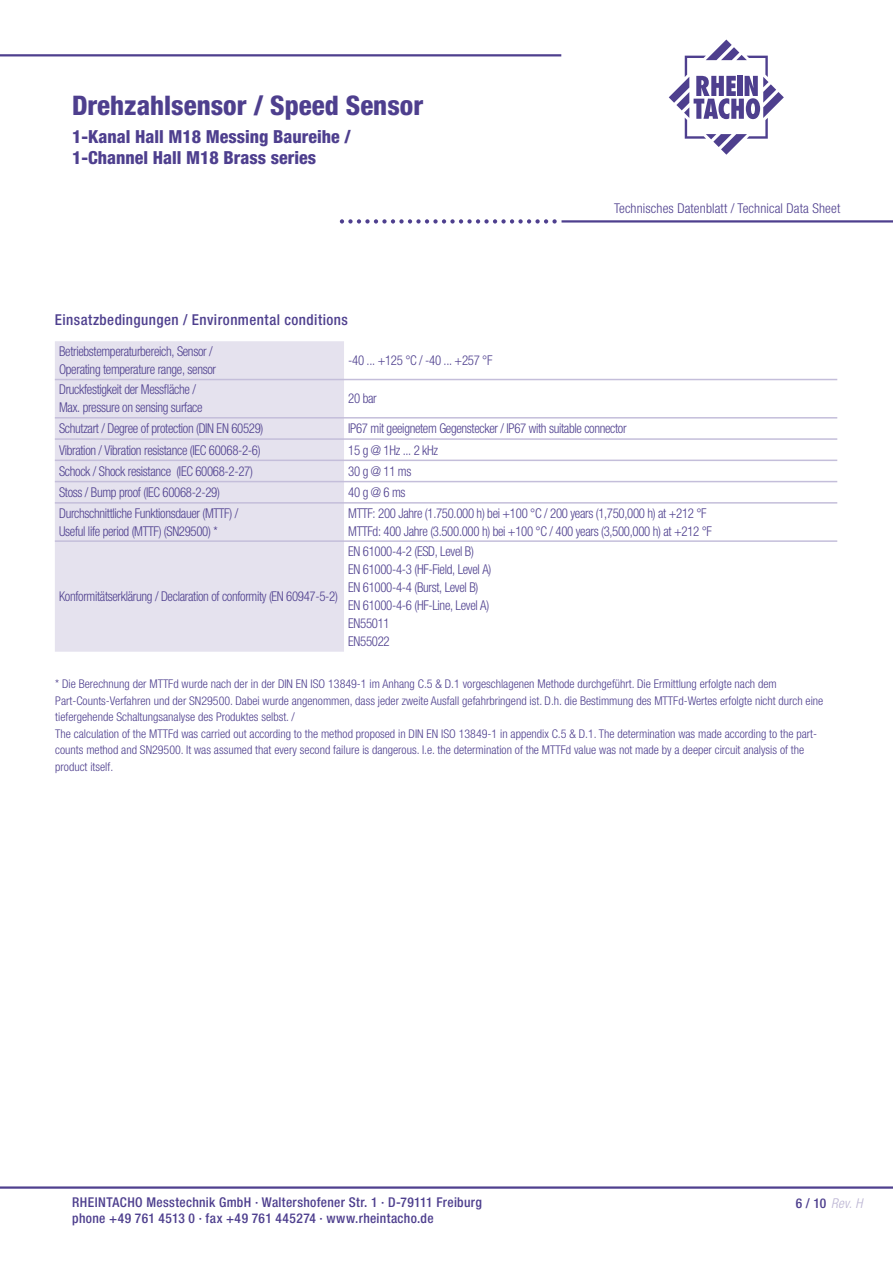
<style>
.page{position:relative;width:893px;height:1263px;background:#fff}
.page>*{position:absolute;margin:0;border:0;box-sizing:border-box;transform-origin:0 0}
.t1{font:800 condensed 27px "Helvetica Neue LT Std";color:#4e3f8e}
.t2{font:800 condensed 18px/21.6px "Helvetica Neue LT Std";color:#4e3f8e}
.t3{font:500 condensed 15px "Helvetica Neue LT Std";letter-spacing:.03em;color:#4e3f8e}
.t4{font:300 condensed 13.5px/18px "Helvetica Neue LT Std";letter-spacing:-.025em;color:#4e3f8e;scale:.95 1}
.t5{font:500 condensed 13.5px/16.5px "Helvetica Neue LT Std";letter-spacing:.025em;color:#4e3f8e}
.t6{font:300 condensed 13.5px "Helvetica Neue LT Std";letter-spacing:.01em;color:#4e3f8e}
.t7{font:italic 300 condensed 13.5px "Helvetica Neue LT Std";color:#bab3d2}
.t8{font:300 condensed 12px/16.5px "Helvetica Neue LT Std";color:#4e3f8e}
.s1{font-weight:500;font-style:normal;color:#4e3f8e}
</style>
<div class="page">
<hr style="left:0;top:1186px;width:893px;height:3px;background:#4e3f8e">
<svg style="left:669px;top:40px;width:115px;height:115px"></svg>
<hr style="left:561px;top:220px;width:332px;height:3px;background:#4e3f8e">
<svg style="left:340px;top:219px;width:217px;height:5px"></svg>
<hr style="left:0;top:54px;width:561px;height:2px;background:#4e3f8e">
<div style="left:55px;top:341px;width:289px;height:311px;background:#e5e2ee"></div>
<svg style="left:344px;top:378px;width:493px;height:105px"></svg>
<hr style="left:344px;top:417px;width:493px;height:2px;background:#c4beda">
<hr style="left:344px;top:438px;width:493px;height:2px;background:#c4beda">
<hr style="left:344px;top:379px;width:493px;height:1px;background:#c4beda">
<hr style="left:55px;top:379px;width:289px;height:1px;background:#c4beda">
<hr style="left:55px;top:417px;width:289px;height:2px;background:#c4beda">
<hr style="left:55px;top:438px;width:289px;height:2px;background:#c4beda">
<hr style="left:55px;top:460px;width:289px;height:1px;background:#c4beda">
<hr style="left:344px;top:460px;width:493px;height:1px;background:#c4beda">
<hr style="left:55px;top:481px;width:289px;height:1px;background:#c4beda">
<hr style="left:344px;top:481px;width:493px;height:1px;background:#c4beda">
<hr style="left:55px;top:502px;width:289px;height:2px;background:#c4beda">
<hr style="left:344px;top:502px;width:493px;height:2px;background:#c4beda">
<hr style="left:55px;top:540px;width:289px;height:2px;background:#c4beda">
<hr style="left:344px;top:540px;width:493px;height:2px;background:#c4beda">
<h1 class="t1" style="left:72px;top:89px;width:353px">Drehzahlsensor / Speed Sensor</h1>
<h2 class="t2" style="left:72px;top:125px;width:280px">1-Kanal Hall M18 Messing Baureihe /<br>1-Channel Hall M18 Brass series</h2>
<p class="t3" style="left:55px;top:311px;width:294px">Einsatzbedingungen / Environmental conditions</p>
<p class="t6" style="left:614px;top:200px;width:228px">Technisches Datenblatt / Technical Data Sheet</p>
<p class="t4" style="left:59px;top:342px;width:167px">Betriebstemperaturbereich, Sensor /<br>Operating temperature range, sensor</p>
<p class="t4" style="left:348px;top:351px;width:153px">-40 ... +125 °C / -40 ... +257 °F</p>
<p class="t4" style="left:59px;top:381px;width:152px">Druckfestigkeit der Messfläche /<br>Max. pressure on sensing surface</p>
<p class="t4" style="left:348px;top:390px;width:32px">20 bar</p>
<p class="t4" style="left:59px;top:419px;width:216px">Schutzart / Degree of protection (DIN EN 60529)</p>
<p class="t4" style="left:348px;top:419px;width:294px">IP67 mit geeignetem Gegenstecker / IP67 with suitable connector</p>
<p class="t4" style="left:59px;top:441px;width:214px">Vibration / Vibration resistance (IEC 60068-2-6)</p>
<p class="t4" style="left:348px;top:441px;width:96px">15 g @ 1Hz ... 2 kHz</p>
<p class="t4" style="left:59px;top:462px;width:205px">Schock / Shock resistance (IEC 60068-2-27)</p>
<p class="t4" style="left:348px;top:462px;width:68px">30 g @ 11 ms</p>
<p class="t4" style="left:59px;top:483px;width:171px">Stoss / Bump proof (IEC 60068-2-29)</p>
<p class="t4" style="left:348px;top:483px;width:62px">40 g @ 6 ms</p>
<p class="t4" style="left:59px;top:504px;width:190px">Durchschnittliche Funktionsdauer (MTTF) /<br>Useful life period (MTTF) (SN29500) *</p>
<p class="t4" style="left:348px;top:504px;width:384px">MTTF: 200 Jahre (1.750.000 h) bei +100 °C / 200 years (1,750,000 h) at +212 °F<br>MTTFd: 400 Jahre (3.500.000 h) bei +100 °C / 400 years (3,500,000 h) at +212 °F</p>
<p class="t4" style="left:59px;top:587px;width:295px">Konformitätserklärung / Declaration of conformity (EN 60947-5-2)</p>
<p class="t4" style="left:348px;top:542px;width:152px">EN 61000-4-2 (ESD, Level B)<br>EN 61000-4-3 (HF-Field, Level A)<br>EN 61000-4-4 (Burst, Level B)<br>EN 61000-4-6 (HF-Line, Level A)<br>EN55011<br>EN55022</p>
<p class="t8" style="left:55px;top:675px;width:770px">* Die Berechnung der MTTFd wurde nach der in der DIN EN ISO 13849-1 im Anhang C.5 &amp; D.1 vorgeschlagenen Methode durchgeführt. Die Ermittlung erfolgte nach dem Part-Counts-Verfahren und der SN29500. Dabei wurde angenommen, dass jeder zweite Ausfall gefahrbringend ist. D.h. die Bestimmung des MTTFd-Wertes erfolgte nicht durch eine tiefergehende Schaltungsanalyse des Produktes selbst. /<br>The calculation of the MTTFd was carried out according to the method proposed in DIN EN ISO 13849-1 in appendix C.5 &amp; D.1. The determination was made according to the part&shy;counts method and SN29500. It was assumed that every second failure is dangerous. I.e. the determination of the MTTFd value was not made by a deeper circuit analysis of the product itself.</p>
<p class="t5" style="left:72px;top:1193px;width:411px">RHEINTACHO Messtechnik GmbH · Waltershofener Str. 1 · D-79111 Freiburg phone +49 761 4513 0 · fax +49 761 445274 · www.rheintacho.de</p>
<p class="t7" style="left:796px;top:1196px;width:68px"><span class="s1">6 / 10</span> Rev. H</p>
</div>
